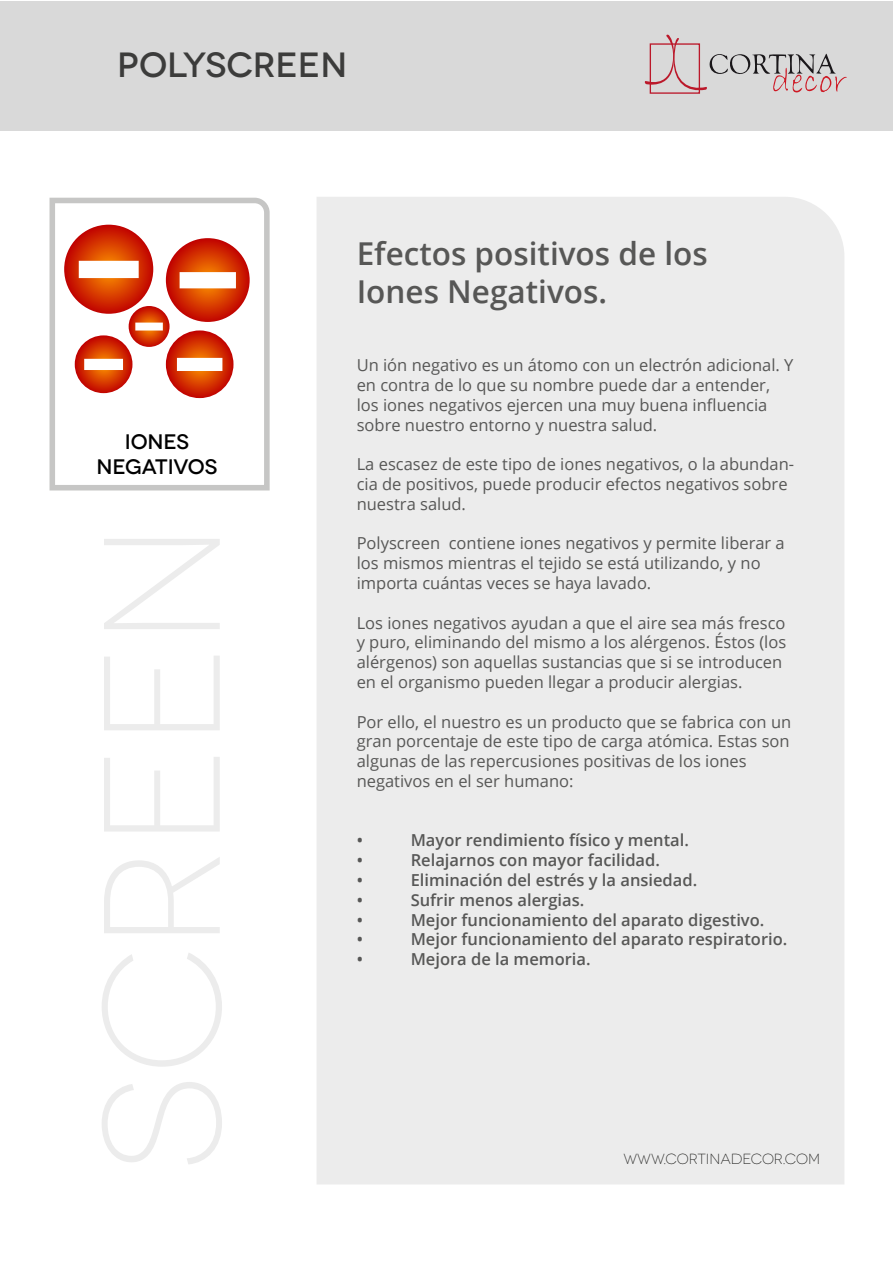
<style>
.page{position:relative;width:893px;height:1263px;background:#fff}
.page>*{position:absolute;margin:0;border:0;box-sizing:border-box;transform-origin:0 0}
.t1{font:500 34.95px "Novecentowide";color:#3c3c3b}
.t2{font:600 31.5px/37.8px "Open Sans";color:#575756}
.t3{font:500 21px/25.2px "Novecentowide";letter-spacing:-.01em;color:#000;text-align:center}
.t4{font:16.5px/19.8px "Open Sans";color:#575756}
.t5{font:600 16.5px "Open Sans";color:#575756}
.t6{font:300 14.7px "Novecentowide";letter-spacing:-.005em;color:#1d1d1b}
</style>
<div class="page">
<div style="left:317px;top:197px;width:527px;height:987px;background:#ececec"></div>
<div style="left:0;top:1px;width:893px;height:129px;background:#d9d9d9"></div>
<svg style="left:644px;top:34px;width:203px;height:59px"></svg>
<svg style="left:49px;top:197px;width:221px;height:294px"></svg>
<h1 class="t1" style="left:117px;top:44px;width:231px">POLYSCREEN</h1>
<p class="t3" style="left:96px;top:429px;width:123px">IONES<br>NEGATIVOS</p>
<h2 class="t2" style="left:357px;top:234px;width:353px">Efectos positivos de los<br>Iones Negativos.</h2>
<p class="t4" style="left:357px;top:355px;width:438px">Un ión negativo es un átomo con un electrón adicional. Y en contra de lo que su nombre puede dar a entender, los iones negativos ejercen una muy buena influencia sobre nuestro entorno y nuestra salud.</p>
<p class="t4" style="left:357px;top:454px;width:439px">La escasez de este tipo de iones negativos, o la abundan&shy;cia de positivos, puede producir efectos negativos sobre nuestra salud.</p>
<p class="t4" style="left:357px;top:533px;width:430px">Polyscreen contiene iones negativos y permite liberar a los mismos mientras el tejido se está utilizando, y no importa cuántas veces se haya lavado.</p>
<p class="t4" style="left:357px;top:612px;width:431px">Los iones negativos ayudan a que el aire sea más fresco y puro, eliminando del mismo a los alérgenos. Éstos (los alérgenos) son aquellas sustancias que si se introducen en el organismo pueden llegar a producir alergias.</p>
<p class="t4" style="left:357px;top:711px;width:436px">Por ello, el nuestro es un producto que se fabrica con un gran porcentaje de este tipo de carga atómica. Estas son algunas de las repercusiones positivas de los iones negativos en el ser humano:</p>
<p class="t5" style="left:357px;top:829px;width:8px">•</p>
<p class="t5" style="left:411px;top:829px;width:280px">Mayor rendimiento físico y mental.</p>
<p class="t5" style="left:357px;top:849px;width:8px">•</p>
<p class="t5" style="left:411px;top:849px;width:251px">Relajarnos con mayor facilidad.</p>
<p class="t5" style="left:357px;top:869px;width:8px">•</p>
<p class="t5" style="left:411px;top:869px;width:288px">Eliminación del estrés y la ansiedad.</p>
<p class="t5" style="left:357px;top:888px;width:8px">•</p>
<p class="t5" style="left:411px;top:888px;width:175px">Sufrir menos alergias.</p>
<p class="t5" style="left:357px;top:908px;width:8px">•</p>
<p class="t5" style="left:411px;top:908px;width:355px">Mejor funcionamiento del aparato digestivo.</p>
<p class="t5" style="left:357px;top:928px;width:8px">•</p>
<p class="t5" style="left:411px;top:928px;width:378px">Mejor funcionamiento del aparato respiratorio.</p>
<p class="t5" style="left:357px;top:948px;width:8px">•</p>
<p class="t5" style="left:411px;top:948px;width:181px">Mejora de la memoria.</p>
<p class="t6" style="left:623px;top:1150px;width:198px">WWW.CORTINADECOR.COM</p>
</div>
